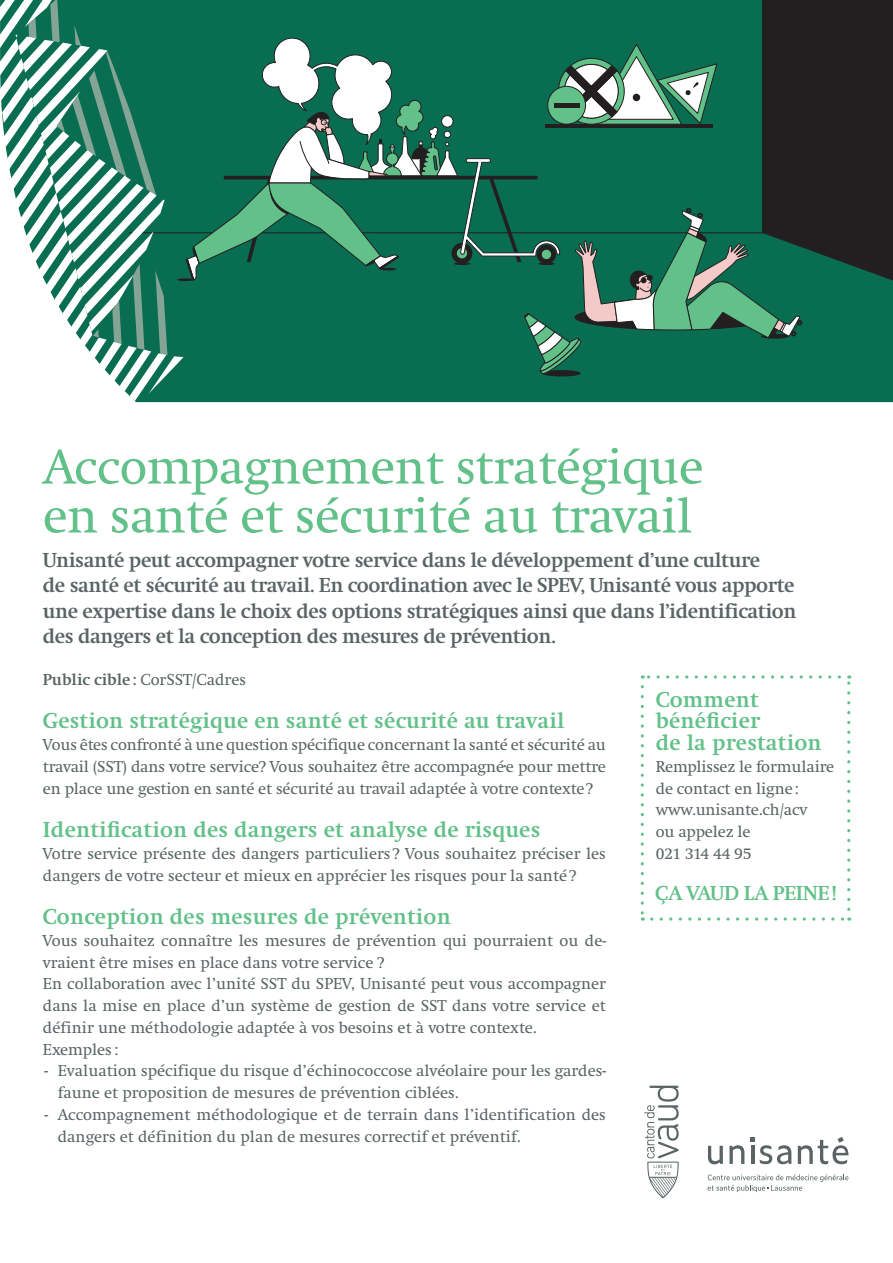
<style>
.page{position:relative;width:893px;height:1263px;background:#fff}
.page>*{position:absolute;margin:0;border:0;box-sizing:border-box;transform-origin:0 0}
.t1{font:50.7px/48.9px "Swift";letter-spacing:-.01em;color:#62c089}
.t2{font:700 22.5px/21.8px "Swift";letter-spacing:.01em;color:#62c089}
.t3{font:700 21px/25.5px "Swift";letter-spacing:-.02em;color:#5a6465}
.t4{font:700 21px "Swift";letter-spacing:-.02em;color:#62c089}
.t5{font:16.5px/21.8px "Swift";color:#5a6465}
.s1{font-weight:700}
</style>
<div class="page">
<svg style="left:0;top:0;width:893px;height:401px;background:#317964"></svg>
<svg style="left:641px;top:687px;width:3px;height:234px"></svg>
<svg style="left:652px;top:917px;width:198px;height:4px"></svg>
<svg style="left:847px;top:675px;width:3px;height:234px"></svg>
<svg style="left:642px;top:675px;width:197px;height:4px"></svg>
<svg style="left:644px;top:1086px;width:35px;height:112px"></svg>
<svg style="left:708px;top:1146px;width:15px;height:18px"></svg>
<svg style="left:729px;top:1145px;width:15px;height:19px"></svg>
<svg style="left:798px;top:1137px;width:50px;height:27px"></svg>
<svg style="left:708px;top:1174px;width:140px;height:18px"></svg>
<svg style="left:750px;top:1138px;width:41px;height:26px"></svg>
<h1 class="t1" style="left:43px;top:444px;width:662px">Accompagnement stratégique en santé et sécurité au travail</h1>
<p class="t3" style="left:43px;top:547px;width:755px">Unisanté peut accompagner votre service dans le développement d’une culture<br>de santé et sécurité au travail. En coordination avec le SPEV, Unisanté vous apporte une expertise dans le choix des options stratégiques ainsi que dans l’identification des dangers et la conception des mesures de prévention.</p>
<p class="t5" style="left:43px;top:669px;width:205px"><span class="s1">Public cible :</span> CorSST/Cadres</p>
<h2 class="t2" style="left:43px;top:710px;width:523px">Gestion stratégique en santé et sécurité au travail</h2>
<p class="t5" style="left:43px;top:734px;width:565px;text-align:justify">Vous êtes confronté à une question spécifique concernant la santé et sécurité au travail (SST) dans votre service? Vous souhaitez être accompagné·e pour mettre en place une gestion en santé et sécurité au travail adaptée à votre contexte ?</p>
<h2 class="t2" style="left:43px;top:819px;width:499px">Identification des dangers et analyse de risques</h2>
<p class="t5" style="left:43px;top:843px;width:565px">Votre service présente des dangers particuliers ? Vous souhaitez préciser les dangers de votre secteur et mieux en apprécier les risques pour la santé ?</p>
<h2 class="t2" style="left:43px;top:906px;width:409px">Conception des mesures de prévention</h2>
<p class="t5" style="left:43px;top:930px;width:565px">Vous souhaitez connaître les mesures de prévention qui pourraient ou de&shy;vraient être mises en place dans votre service ?<br>En collaboration avec l’unité SST du SPEV, Unisanté peut vous accompagner dans la mise en place d’un système de gestion de SST dans votre service et définir une méthodologie adaptée à vos besoins et à votre contexte.<br>Exemples :</p>
<p class="t5" style="left:58px;top:1060px;width:550px;text-indent:-13px">- Evaluation spécifique du risque d’échinococcose alvéolaire pour les gardes&shy;faune et proposition de mesures de prévention ciblées.</p>
<p class="t5" style="left:58px;top:1104px;width:550px;text-indent:-13px">- Accompagnement méthodologique et de terrain dans l’identification des dangers et définition du plan de mesures correctif et préventif.</p>
<h2 class="t2" style="left:656px;top:689px;width:167px">Comment bénéficier<br>de la prestation</h2>
<p class="t5" style="left:656px;top:756px;width:180px">Remplissez le formulaire de contact en ligne : www.unisante.ch/acv<br>ou appelez le<br>021 314 44 95</p>
<p class="t4" style="left:655px;top:881px;width:182px">ÇA VAUD LA PEINE !</p>
</div>
